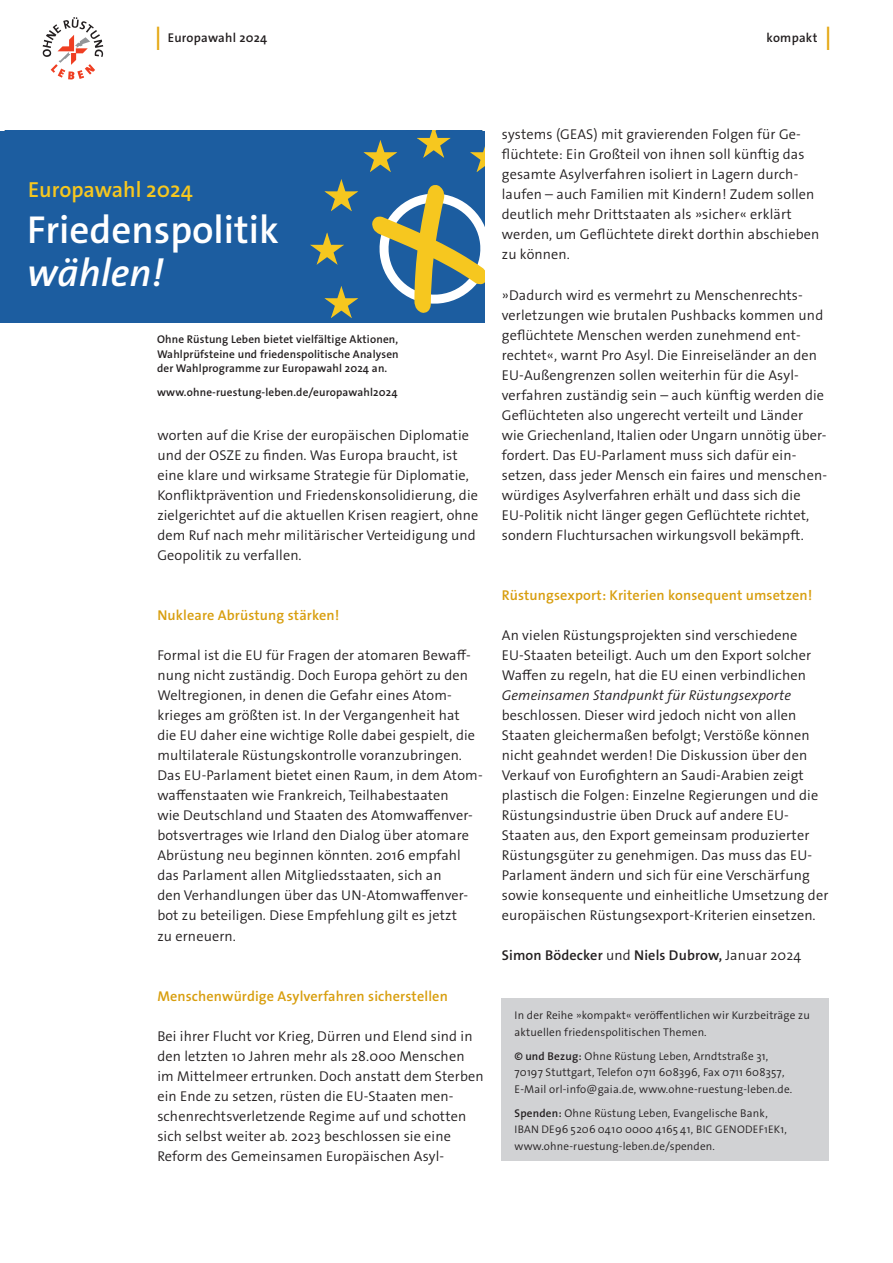
<style>
.page{position:relative;width:893px;height:1263px;background:#fff}
.page>*{position:absolute;margin:0;border:0;box-sizing:border-box;transform-origin:0 0}
.t1{font:600 39.15px/42.5px "The Sans C5";color:#fff}
.t2{font:300 31.95px "The Sans";color:#e5a710}
.t3{font:600 21.9px "The Sans C5";color:#f6c71f}
.t4{font:14.25px/20.1px "The Sans LP4 Se Lig";letter-spacing:.01em;color:#231f20}
.t5{font:14.25px "The Sans LP6 Se Bld";letter-spacing:.01em;color:#d89e0e}
.t6{font:14.25px "The Sans LP6 Se Bld";letter-spacing:.01em;color:#231f20}
.t7{font:600 12.75px "The Sans";letter-spacing:.02em;color:#231f20}
.t8{font:11.25px/16.5px "The Sans LP4 Se Lig";letter-spacing:.015em;color:#231f20}
.t9{font:11.25px/14.2px "The Sans LP6 Se Bld";letter-spacing:.015em;color:#231f20;text-align:justify}
.s1{font-style:italic}
.s2{font-family:"The Sans LP4 Se Lig IT"}
.s3{font-family:"The Sans LP4 Se Lig"}
.s4{font-family:"The Sans";font-weight:600}
.s5{font-size:10.95px}
</style>
<div class="page">
<div style="left:502px;top:998px;width:327px;height:162px;background:#d1d2d4"></div>
<div style="left:0;top:131px;width:485px;height:192px;background:#1c5da0"></div>
<svg style="left:372px;top:185px;width:113px;height:128px"></svg>
<svg style="left:417px;top:131px;width:34px;height:27px"></svg>
<svg style="left:310px;top:232px;width:34px;height:33px"></svg>
<svg style="left:363px;top:140px;width:34px;height:32px"></svg>
<svg style="left:324px;top:179px;width:34px;height:32px"></svg>
<svg style="left:324px;top:286px;width:34px;height:32px"></svg>
<svg style="left:470px;top:146px;width:15px;height:26px"></svg>
<svg style="left:43px;top:17px;width:60px;height:62px"></svg>
<p class="t2" style="left:154px;top:27px;width:10px">l</p>
<p class="t7" style="left:168px;top:33px;width:101px">Europawahl 2024</p>
<p class="t7" style="left:766px;top:33px;width:52px">kompakt</p>
<p class="t2" style="left:824px;top:27px;width:10px">l</p>
<p class="t3" style="left:28px;top:177px;width:166px">Europawahl 2024</p>
<p class="t1" style="left:27px;top:209px;width:253px">Friedenspolitik <span class="s1">wählen!</span></p>
<p class="t9" style="left:157px;top:333px;width:243px">Ohne Rüstung Leben bietet viel fältige Aktionen, Wahlprüfsteine und friedenspolitische Analysen der Wahlprogramme zur Europawahl 2024 an.</p>
<p class="t9" style="left:157px;top:386px;width:242px">www.ohne-ruestung-leben.de/europawahl2024</p>
<p class="t4" style="left:157px;top:426px;width:323px">worten auf die Krise der europäischen Diplomatie und der OSZE zu finden. Was Europa braucht, ist eine klare und wirksame Strategie für Diplomatie, Konfliktprävention und Friedenskonsolidierung, die zielgerichtet auf die aktuellen Krisen reagiert, ohne dem Ruf nach mehr militärischer Verteidigung und Geopolitik zu verfallen.</p>
<p class="t5" style="left:157px;top:610px;width:184px">Nukleare Abrüstung stärken!</p>
<p class="t4" style="left:157px;top:647px;width:327px">Formal ist die EU für Fragen der atomaren Bewaff - nung nicht zuständig. Doch Europa gehört zu den Weltregionen, in denen die Gefahr eines Atom - krieges am größten ist. In der Vergangenheit hat<br>die EU daher eine wichtige Rolle dabei gespielt, die multilaterale Rüstungskontrolle voranzubringen.<br>Das EU-Parlament bietet einen Raum, in dem Atom&shy;waffenstaaten wie Frankreich, Teilhabestaaten<br>wie Deutschland und Staaten des Atomwaffenver&shy;botsvertrages wie Irland den Dialog über atomare Abrüstung neu beginnen könnten. 2016 empfahl das Parlament allen Mitgliedsstaaten, sich an<br>den Verhandlungen über das UN-Atomwaffenver&shy;bot zu beteiligen. Diese Empfehlung gilt es jetzt<br>zu erneuern.</p>
<p class="t5" style="left:157px;top:990px;width:292px">Menschenwürdige Asylverfahren sicherstellen</p>
<p class="t4" style="left:157px;top:1027px;width:328px">Bei ihrer Flucht vor Krieg, Dürren und Elend sind in den letzten 10 Jahren mehr als 28.000 Menschen im Mittelmeer ertrunken. Doch anstatt dem Sterben ein Ende zu setzen, rüsten die EU-Staaten men - schen rechtsverletzende Regime auf und schotten sich selbst weiter ab. 2023 beschlossen sie eine Reform des Gemeinsamen Europäischen Asyl -</p>
<p class="t4" style="left:502px;top:126px;width:319px">systems (GEAS) mit gravierenden Folgen für Ge&shy;flüchtete: Ein Großteil von ihnen soll künftig das gesamte Asylverfahren isoliert in Lagern durch&shy;laufen – auch Familien mit Kindern! Zudem sollen deutlich mehr Drittstaaten als »sicher« erklärt werden, um Geflüchtete direkt dorthin abschieben zu können.</p>
<p class="t4" style="left:502px;top:286px;width:327px">»Dadurch wird es vermehrt zu Menschenrechts - verletzungen wie brutalen Pushbacks kommen und geflüchtete Menschen werden zunehmend ent - rechtet«, warnt Pro Asyl. Die Einreiseländer an den EU-Außengrenzen sollen weiterhin für die Asyl - verfahren zuständig sein – auch künftig werden die Geflüchteten also ungerecht verteilt und Länder wie Griechenland, Italien oder Ungarn unnötig über&shy;fordert. Das EU-Parlament muss sich dafür ein - setzen, dass jeder Mensch ein faires und menschen&shy;würdiges Asylverfahren erhält und dass sich die EU-Politik nicht länger gegen Geflüchtete richtet, sondern Fluchtursachen wirkungsvoll bekämpft.</p>
<p class="t5" style="left:502px;top:589px;width:312px">Rüstungsexport: Kriterien konsequent umsetzen!</p>
<p class="t4" style="left:502px;top:627px;width:328px">An vielen Rüstungsprojekten sind verschiedene EU-Staaten beteiligt. Auch um den Export solcher Waffen zu regeln, hat die EU einen verbindlichen <span class="s2">Gemeinsamen Standpunkt für Rüstungsexporte </span>beschlossen. Dieser wird jedoch nicht von allen Staaten gleichermaßen befolgt; Verstöße können nicht geahndet werden! Die Diskussion über den Verkauf von Eurofightern an Saudi-Arabien zeigt plastisch die Folgen: Einzelne Regierungen und die Rüstungsindustrie üben Druck auf andere EU-Staaten aus, den Export gemeinsam produzierter Rüstungsgüter zu genehmigen. Das muss das EU-Parlament ändern und sich für eine Verschärfung sowie konsequente und einheitliche Umsetzung der europäischen Rüstungsexport-Kriterien einsetzen.</p>
<p class="t6" style="left:502px;top:950px;width:301px">Simon Bödecker <span class="s3">und</span> Niels Dubrow, <span class="s3">Januar 2024</span></p>
<p class="t8" style="left:515px;top:1008px;width:297px">In der Reihe »kompakt« veröffentlichen wir Kurzbeiträge zu aktuellen friedenspolitischen Themen.</p>
<p class="t8" style="left:515px;top:1049px;width:255px"><span class="s4">© und Bezug:</span> Ohne Rüstung Leben, Arndtstraße 31,</p>
<p class="t8" style="left:515px;top:1065px;width:272px">70197 Stuttgart, Telefon 0711 608396, Fax 0711 608357,</p>
<p class="t8" style="left:515px;top:1082px;width:279px">E-Mail orl-info@gaia.de, www.ohne-ruestung-leben.de.</p>
<p class="t8" style="left:515px;top:1106px;width:255px"><span class="s4">Spenden:</span> Ohne Rüstung Leben, Evangelische Bank,</p>
<p class="t8" style="left:515px;top:1122px;width:274px"><span class="s5">IBAN DE</span>96 5206 0410 0000 4165 41, <span class="s5">BIC GENODEF1EK1</span>, www.ohne-ruestung-leben.de/spenden.</p>
</div>
